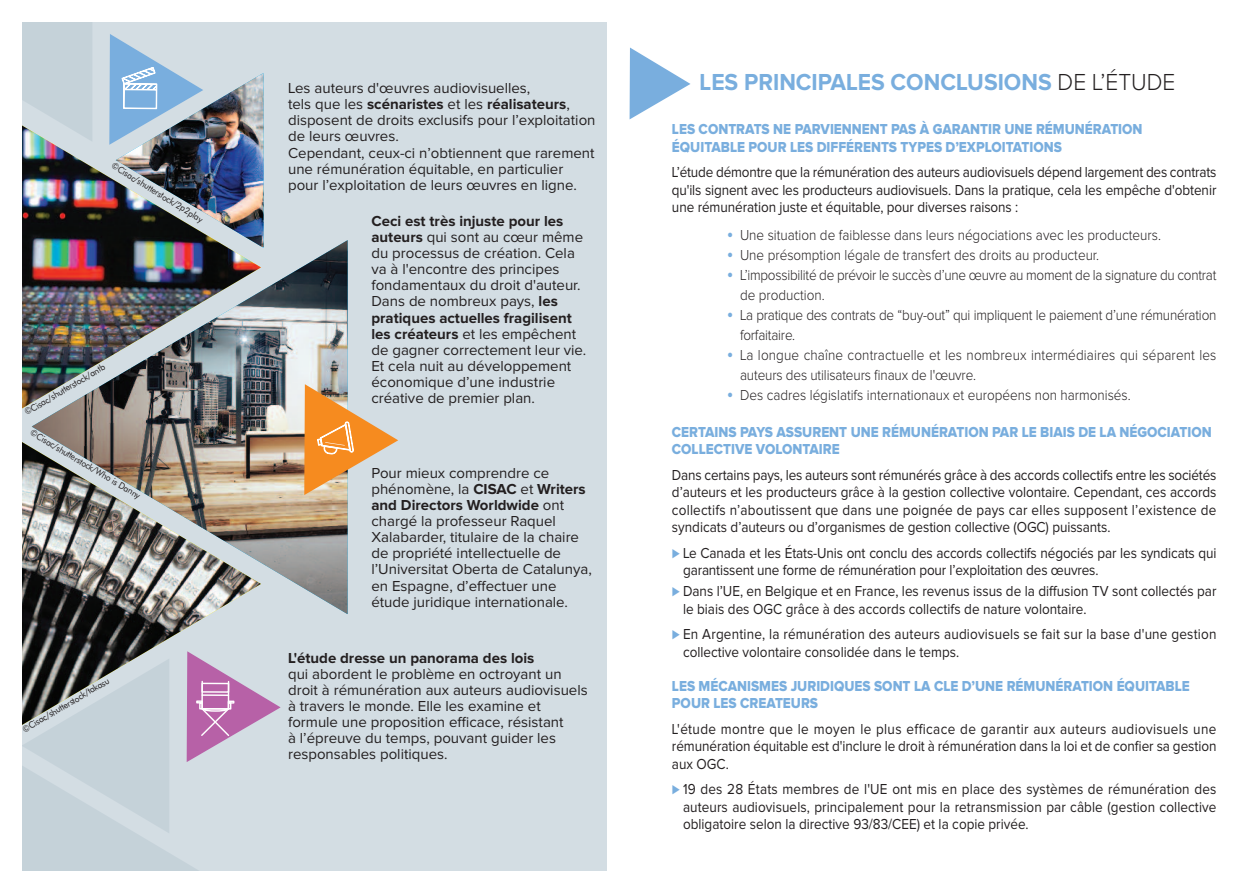
<style>
.page{position:relative;width:1259px;height:893px;background:#fff}
.page>*{position:absolute;margin:0;border:0;box-sizing:border-box;transform-origin:0 0}
.t1{font:700 24px "Proxima Nova";color:#79aede;scale:.95 1}
.t2{font:15px/17.2px "Proxima Nova";color:#231f20;text-align:justify;scale:.9 1}
.t3{font:15px/16px "Proxima Nova";color:#231f20}
.t4{font:300 15px/20px "Proxima Nova";color:#231f20;scale:.9 1}
.t5{font:15px/17.2px "Proxima Nova Extrabld";color:#79aede;scale:.9 1}
.t6{font:700 15px "Proxima Nova";color:#231f20}
.t7{font:9px "Futura BT";color:#231f20;scale:.95 1}
.s1{font-weight:700}
.s2{font-weight:300;color:#231f20}
.s3{font-weight:400;font-size:21px;color:#79aede}
.s4{color:#79aede}
</style>
<div class="page">
<div style="left:21px;top:21px;width:586px;height:851px;background:#d3dde3"></div>
<img style="left:21px;top:442px;width:189px;height:209px">
<img style="left:21px;top:142px;width:88px;height:267px">
<img style="left:33px;top:240px;width:315px;height:373px">
<svg style="left:304px;top:384px;width:94px;height:112px"></svg>
<svg style="left:109px;top:34px;width:154px;height:214px"></svg>
<img style="left:116px;top:74px;width:147px;height:173px">
<svg style="left:21px;top:21px;width:71px;height:121px"></svg>
<svg style="left:21px;top:651px;width:260px;height:221px"></svg>
<svg style="left:629px;top:48px;width:61px;height:71px"></svg>
<p class="t7" style="left:115px;top:161px;width:112px;rotate:31deg">©Cisac/shutterstock/2p2play</p>
<p class="t7" style="left:22px;top:408px;width:98px;rotate:-30deg">©Cisac/shutterstock/antb</p>
<p class="t7" style="left:34px;top:427px;width:135px;rotate:31deg">©Cisac/shutterstock/Who is Danny</p>
<p class="t7" style="left:20px;top:725px;width:106px;rotate:-30deg">©Cisac/shutterstock/takasu</p>
<p class="t3" style="left:288px;top:82px;width:244px">Les auteurs d'œuvres audiovisuelles,</p>
<p class="t3" style="left:288px;top:98px;width:309px">tels que les <span class="s1">scénaristes</span> et les <span class="s1">réalisateurs</span>, disposent de droits exclusifs pour l’exploitation de leurs œuvres.<br>Cependant, ceux-ci n’obtiennent que rarement une rémunération équitable, en particulier pour l’exploitation de leurs œuvres en ligne.</p>
<p class="t3" style="left:371px;top:215px;width:216px"><span class="s1">Ceci est très injuste pour les auteurs</span> qui sont au cœur même du processus de création. Cela va à l'encontre des principes fondamentaux du droit d'auteur.<br>Dans de nombreux pays, <span class="s1">les pratiques actuelles fragilisent les créateurs</span> et les empêchent de gagner correctement leur vie.<br>Et cela nuit au développement économique d’une industrie créative de premier plan.</p>
<p class="t3" style="left:371px;top:466px;width:222px">Pour mieux comprendre ce phénomène, la <span class="s1">CISAC</span> et <span class="s1">Writers and Directors Worldwide</span> ont chargé la professeur Raquel<br>Xalabarder, titulaire de la chaire de propriété intellectuelle de l’Universitat Oberta de Catalunya, en Espagne, d’effectuer une étude juridique internationale.</p>
<p class="t6" style="left:288px;top:653px;width:248px">L'étude dresse un panorama des lois</p>
<p class="t3" style="left:288px;top:667px;width:301px">qui abordent le problème en octroyant un droit à rémunération aux auteurs audiovisuels à travers le monde. Elle les examine et formule une proposition efficace, résistant<br>à l’épreuve du temps, pouvant guider les responsables politiques.</p>
<h1 class="t1" style="left:699px;top:74px;width:502px">LES PRINCIPALES CONCLUSIONS <span class="s2">de l’étude</span></h1>
<p class="t5" style="left:672px;top:122px;width:524px">LES CONTRATS NE PARVIENNENT PAS À GARANTIR UNE RÉMUNÉRATION<br>ÉQUITABLE POUR LES DIFFÉRENTS TYPES D’EXPLOITATIONS</p>
<p class="t2" style="left:672px;top:165px;width:606px">L’étude démontre que la rémunération des auteurs audiovisuels dépend largement des contrats qu'ils signent avec les producteurs audiovisuels. Dans la pratique, cela les empêche d'obtenir une rémunération juste et équitable, pour diverses raisons :</p>
<p class="t4" style="left:727px;top:227px;width:484px"><span class="s3">•</span> une situation de faiblesse dans leurs négociations avec les producteurs.</p>
<p class="t4" style="left:727px;top:247px;width:415px"><span class="s3">•</span> une présomption légale de transfert des droits au producteur.</p>
<p class="t4" style="left:740px;top:267px;width:531px;text-indent:-13px"><span class="s3">•</span> l’impossibilité de prévoir le succès d’une œuvre au moment de la signature du contrat de production.</p>
<p class="t4" style="left:740px;top:307px;width:531px;text-indent:-13px"><span class="s3">•</span> la pratique des contrats de “buy-out” qui impliquent le paiement d’une rémunération forfaitaire.</p>
<p class="t4" style="left:740px;top:346px;width:531px;text-indent:-13px"><span class="s3">•</span> la longue chaîne contractuelle et les nombreux intermédiaires qui séparent les auteurs des utilisateurs finaux de l'œuvre.</p>
<p class="t4" style="left:727px;top:386px;width:450px"><span class="s3">•</span> des cadres législatifs internationaux et européens non harmonisés.</p>
<p class="t5" style="left:672px;top:425px;width:601px">CERTAINS PAYS ASSURENT UNE RÉMUNÉRATION PAR LE BIAIS DE LA NÉGOCIATION<br>COLLECTIVE VOLONTAIRE</p>
<p class="t2" style="left:672px;top:468px;width:606px">Dans certains pays, les auteurs sont rémunérés grâce à des accords collectifs entre les sociétés d’auteurs et les producteurs grâce à la gestion collective volontaire. Cependant, ces accords collectifs n’aboutissent que dans une poignée de pays car elles supposent l’existence de syndicats d’auteurs ou d’organismes de gestion collective (OGC) puissants.</p>
<p class="t2" style="left:683px;top:545px;width:594px;text-indent:-11px"><span class="s4">⊲</span> Le Canada et les États-Unis ont conclu des accords collectifs négociés par les syndicats qui garantissent une forme de rémunération pour l’exploitation des œuvres.</p>
<p class="t2" style="left:683px;top:584px;width:594px;text-indent:-11px"><span class="s4">⊲</span> Dans l’UE, en Belgique et en France, les revenus issus de la diffusion TV sont collectés par le biais des OGC grâce à des accords collectifs de nature volontaire.</p>
<p class="t2" style="left:683px;top:627px;width:594px;text-indent:-11px"><span class="s4">⊲</span> En Argentine, la rémunération des auteurs audiovisuels se fait sur la base d'une gestion collective volontaire consolidée dans le temps.</p>
<p class="t5" style="left:672px;top:679px;width:577px">LES MÉCANISMES JURIDIQUES SONT LA CLE D’UNE RÉMUNÉRATION ÉQUITABLE<br>POUR LES CREATEURS</p>
<p class="t2" style="left:672px;top:722px;width:606px">L'étude montre que le moyen le plus efficace de garantir aux auteurs audiovisuels une rémunération équitable est d'inclure le droit à rémunération dans la loi et de confier sa gestion aux OGC.</p>
<p class="t2" style="left:683px;top:782px;width:594px;text-indent:-11px"><span class="s4">⊲</span> 19 des 28 États membres de l'UE ont mis en place des systèmes de rémunération des auteurs audiovisuels, principalement pour la retransmission par câble (gestion collective obligatoire selon la directive 93/83/CEE) et la copie privée.</p>
</div>
